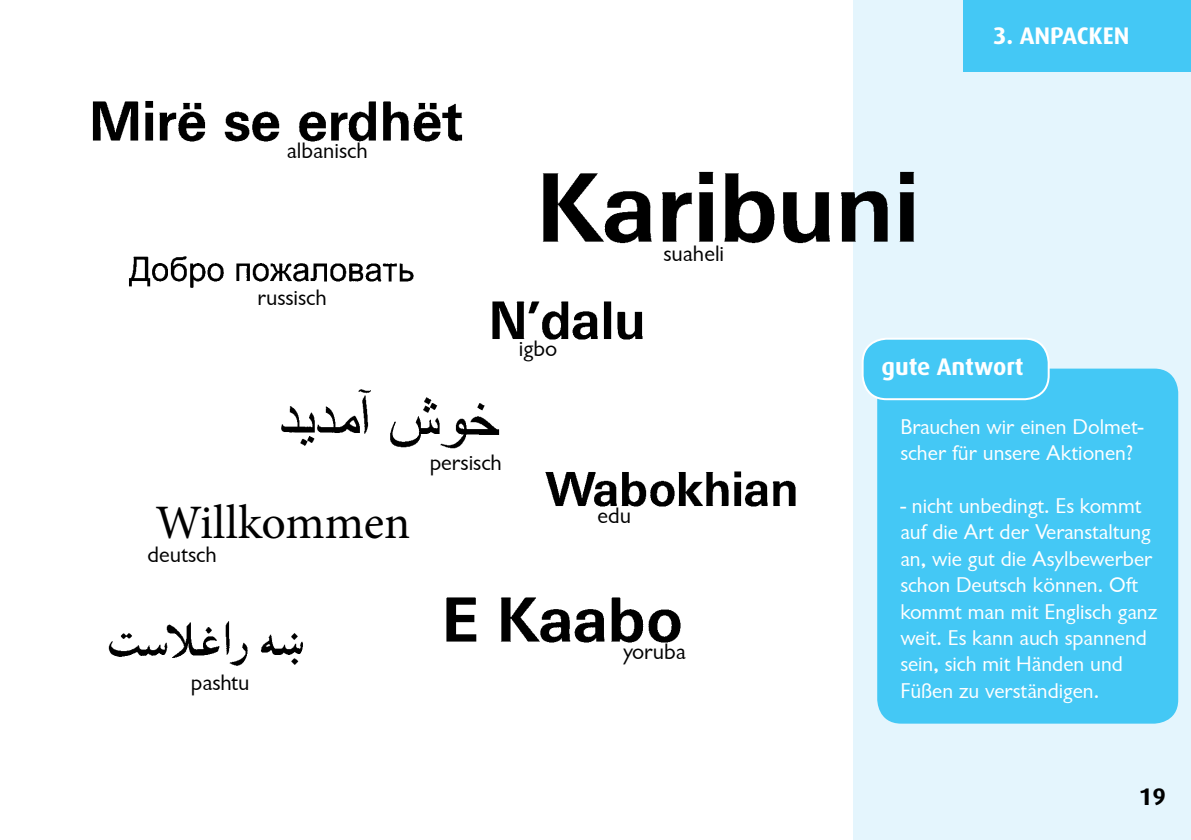
<style>
.page{position:relative;width:1191px;height:840px;background:#fff}
.page>*{position:absolute;margin:0;border:0;box-sizing:border-box;transform-origin:0 0}
.t1{font:48px "Minion Pro";color:#000}
.t2{font:700 24px "Dax Pro";color:#fff}
.t3{font:700 24px "Dax Pro";color:#000}
.t4{font:23px "Garrison Sans";color:#000}
.t5{font:22px/26.4px "Garrison Sans";color:#fff}
</style>
<div class="page">
<div style="left:853px;top:0;width:338px;height:839px;background:#e4f5fd"></div>
<div style="left:963px;top:0;width:228px;height:72px;background:#44c8f5"></div>
<img style="left:542px;top:171px;width:373px;height:73px">
<div style="left:877px;top:368px;width:301px;height:355px;background:#44c8f5;border-radius:24px"></div>
<div style="left:862px;top:338px;width:186px;height:61px;background:#44c8f5;border-radius:24px"></div>
<div style="left:861px;top:337px;width:188px;height:63px;border:2px solid #fff;border-radius:24px"></div>
<img style="left:446px;top:597px;width:235px;height:46px">
<img style="left:92px;top:100px;width:371px;height:42px">
<img style="left:129px;top:256px;width:285px;height:32px">
<img style="left:492px;top:301px;width:151px;height:39px">
<img style="left:281px;top:389px;width:219px;height:60px">
<img style="left:545px;top:471px;width:251px;height:36px">
<img style="left:108px;top:621px;width:195px;height:45px">
<p class="t4" style="left:287px;top:138px;width:82px">albanisch</p>
<p class="t4" style="left:257px;top:285px;width:71px">russisch</p>
<p class="t4" style="left:519px;top:336px;width:40px">igbo</p>
<p class="t1" style="left:155px;top:490px;width:257px">Willkommen</p>
<p class="t4" style="left:147px;top:541px;width:71px">deutsch</p>
<p class="t4" style="left:430px;top:449px;width:74px">persisch</p>
<p class="t4" style="left:191px;top:669px;width:60px">pashtu</p>
<p class="t4" style="left:663px;top:241px;width:62px">suaheli</p>
<p class="t4" style="left:597px;top:502px;width:35px">edu</p>
<p class="t4" style="left:623px;top:639px;width:64px">yoruba</p>
<p class="t2" style="left:993px;top:20px;width:138px">3. ANPACKEN</p>
<p class="t2" style="left:881px;top:350px;width:144px">gute Antwort</p>
<p class="t5" style="left:900px;top:413px;width:245px">Brauchen wir einen Dolmet&shy;scher für unsere Aktionen?</p>
<p class="t5" style="left:900px;top:492px;width:258px">- nicht unbedingt. Es kommt auf die Art der Veranstaltung an, wie gut die Asylbewerber schon Deutsch können. Oft kommt man mit Englisch ganz weit. Es kann auch spannend sein, sich mit Händen und<br>Füßen zu verständigen.</p>
<p class="t3" style="left:1138px;top:780px;width:29px">19</p>
</div>
